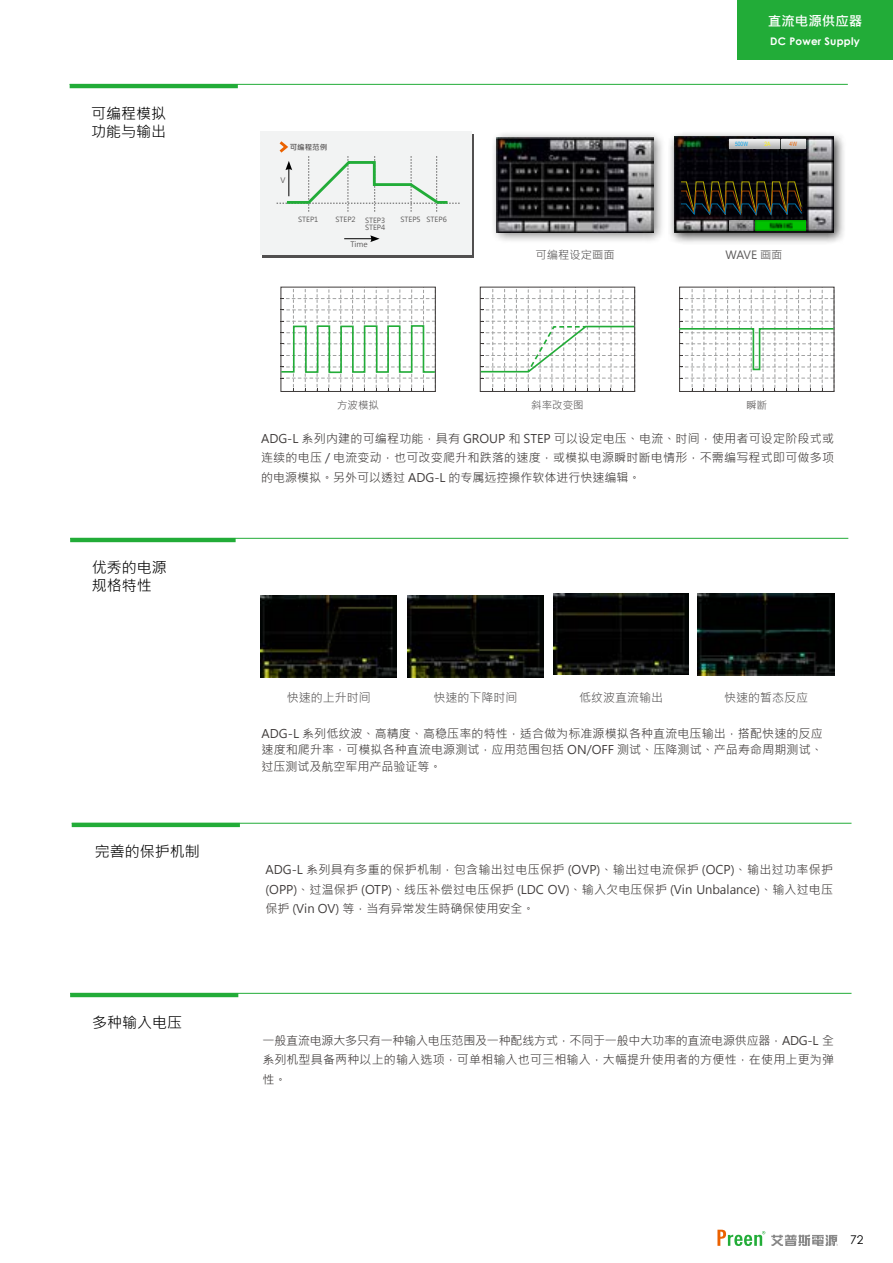
<style>
.page{position:relative;width:893px;height:1263px;background:#fff}
.page>*{position:absolute;margin:0;border:0;box-sizing:border-box;transform-origin:0 0}
.t1{font:15px/18px "Microsoft Jheng Hei";color:#000}
.t2{font:700 13.5px "Microsoft Jheng Hei";color:#fff}
.t3{font:12px/19.5px "Microsoft Jheng Hei";letter-spacing:.01em;color:#3e3a39;text-align:justify}
.t4{font:12px "Microsoft Jheng Hei";color:#595757}
.t5{font:12px "Century Gothic";color:#000}
.t6{font:11.25px "Microsoft Jheng Hei";color:#595757}
.t7{font:700 10.5px "Century Gothic";letter-spacing:.02em;color:#fff}
.t8{font:10.5px "Microsoft Jheng Hei";color:#595757}
.t9{font:700 7.5px "Microsoft Jheng Hei";color:#595757}
.t10{font:7.5px "Microsoft Jheng Hei";color:#595757}
.t11{font:7.05px "Microsoft Jheng Hei";color:#595757}
.t12{font:6px "Arial Narrow";color:#00a0e9}
.t13{font:6px "Arial Narrow";color:#fff100}
.t14{font:6px "Arial Narrow";color:#eb6100}
</style>
<div class="page">
<div style="left:737px;top:0;width:156px;height:60px;background:#22ac38"></div>
<div style="left:491px;top:131px;width:174px;height:113px;background:#000;opacity:.5"></div>
<img style="left:497px;top:137px;width:157px;height:95px">
<div style="left:668px;top:131px;width:178px;height:114px;background:#000;opacity:.75"></div>
<img style="left:674px;top:137px;width:160px;height:95px">
<svg style="left:729px;top:139px;width:25px;height:10px"></svg>
<svg style="left:755px;top:139px;width:25px;height:10px"></svg>
<svg style="left:781px;top:139px;width:25px;height:10px"></svg>
<svg style="left:680px;top:181px;width:123px;height:36px;background:#201c10"></svg>
<img style="left:755px;top:221px;width:51px;height:9px">
<img style="left:729px;top:221px;width:24px;height:9px">
<svg style="left:479px;top:287px;width:157px;height:104px"></svg>
<svg style="left:679px;top:287px;width:156px;height:104px"></svg>
<div style="left:262px;top:135px;width:211px;height:123px;background:#514f4f"></div>
<div style="left:260px;top:131px;width:212px;height:124px;background:#f2f3f3"></div>
<svg style="left:344px;top:235px;width:36px;height:7px"></svg>
<svg style="left:276px;top:141px;width:184px;height:71px"></svg>
<svg style="left:280px;top:287px;width:156px;height:104px"></svg>
<svg style="left:70px;top:85px;width:168px;height:3px"></svg>
<hr style="left:70px;top:84px;width:778px;height:1px;background:#22ac38">
<img style="left:261px;top:596px;width:136px;height:81px">
<img style="left:408px;top:596px;width:135px;height:81px">
<img style="left:553px;top:593px;width:136px;height:82px">
<img style="left:698px;top:593px;width:137px;height:83px">
<svg style="left:70px;top:539px;width:166px;height:3px"></svg>
<hr style="left:70px;top:538px;width:778px;height:1px;background:#22ac38">
<svg style="left:72px;top:824px;width:168px;height:3px"></svg>
<hr style="left:72px;top:823px;width:779px;height:1px;background:#22ac38">
<svg style="left:70px;top:994px;width:168px;height:3px"></svg>
<hr style="left:70px;top:993px;width:781px;height:1px;background:#22ac38">
<svg style="left:717px;top:1230px;width:48px;height:16px"></svg>
<svg style="left:771px;top:1235px;width:66px;height:11px"></svg>
<p class="t1" style="left:91px;top:104px;width:77px">可编程模拟功能与输出</p>
<p class="t1" style="left:92px;top:558px;width:76px">优秀的电源规格特性</p>
<p class="t1" style="left:95px;top:843px;width:107px">完善的保护机制</p>
<p class="t1" style="left:92px;top:1013px;width:92px">多种输入电压</p>
<p class="t9" style="left:290px;top:142px;width:39px">可编程范例</p>
<p class="t10" style="left:280px;top:176px;width:7px">V</p>
<p class="t11" style="left:298px;top:215px;width:22px">STEP1</p>
<p class="t11" style="left:335px;top:215px;width:22px">STEP2</p>
<p class="t11" style="left:365px;top:216px;width:22px">STEP3</p>
<p class="t11" style="left:400px;top:215px;width:48px">STEP5 STEP6</p>
<p class="t11" style="left:365px;top:223px;width:22px">STEP4</p>
<p class="t10" style="left:350px;top:240px;width:19px">Time</p>
<p class="t8" style="left:337px;top:399px;width:43px">方波模拟</p>
<p class="t2" style="left:768px;top:13px;width:96px">直流电源供应器</p>
<p class="t7" style="left:770px;top:34px;width:91px">DC Power Supply</p>
<p class="t6" style="left:536px;top:248px;width:81px">可编程设定画面</p>
<p class="t12" style="left:735px;top:139px;width:14px">500W</p>
<p class="t13" style="left:765px;top:139px;width:8px">2A</p>
<p class="t14" style="left:790px;top:140px;width:9px">4W</p>
<p class="t6" style="left:725px;top:248px;width:59px">WAVE 画面</p>
<p class="t8" style="left:531px;top:399px;width:54px">斜率改变图</p>
<p class="t8" style="left:746px;top:399px;width:22px">瞬断</p>
<p class="t3" style="left:261px;top:429px;width:574px">ADG-L 系列内建的可编程功能，具有 GROUP 和 STEP 可以设定电压、电流、时间，使用者可设定阶段式或连续的电压 / 电流变动，也可改变爬升和跌落的速度，或模拟电源瞬时断电情形，不需编写程式即可做多项的电源模拟。另外可以透过 ADG-L 的专属远控操作软体进行快速编辑。</p>
<p class="t4" style="left:287px;top:690px;width:85px">快速的上升时间</p>
<p class="t4" style="left:433px;top:690px;width:85px">快速的下降时间</p>
<p class="t4" style="left:579px;top:690px;width:85px">低纹波直流输出</p>
<p class="t4" style="left:724px;top:690px;width:85px">快速的暂态反应</p>
<p class="t3" style="left:262px;top:725px;width:563px;line-height:16.5px">ADG-L 系列低纹波、高精度、高稳压率的特性，适合做为标准源模拟各种直流电压输出，搭配快速的反应速度和爬升率，可模拟各种直流电源测试，应用范围包括 ON/OFF 测试、压降测试、产品寿命周期测试、过压测试及航空军用产品验证等。</p>
<p class="t3" style="left:265px;top:860px;width:569px">ADG-L 系列具有多重的保护机制，包含输出过电压保护 (OVP)、输出过电流保护 (OCP)、输出过功率保护(OPP)、过温保护 (OTP)、线压补偿过电压保护 (LDC OV)、输入欠电压保护 (Vin Unbalance)、输入过电压保护 (Vin OV) 等，当有异常发生時确保使用安全。</p>
<p class="t3" style="left:263px;top:1031px;width:573px">一般直流电源大多只有一种输入电压范围及一种配线方式，不同于一般中大功率的直流电源供应器，ADG-L 全系列机型具备两种以上的输入选项，可单相输入也可三相输入，大幅提升使用者的方便性，在使用上更为弹性。</p>
<p class="t5" style="left:850px;top:1231px;width:15px">72</p>
</div>
